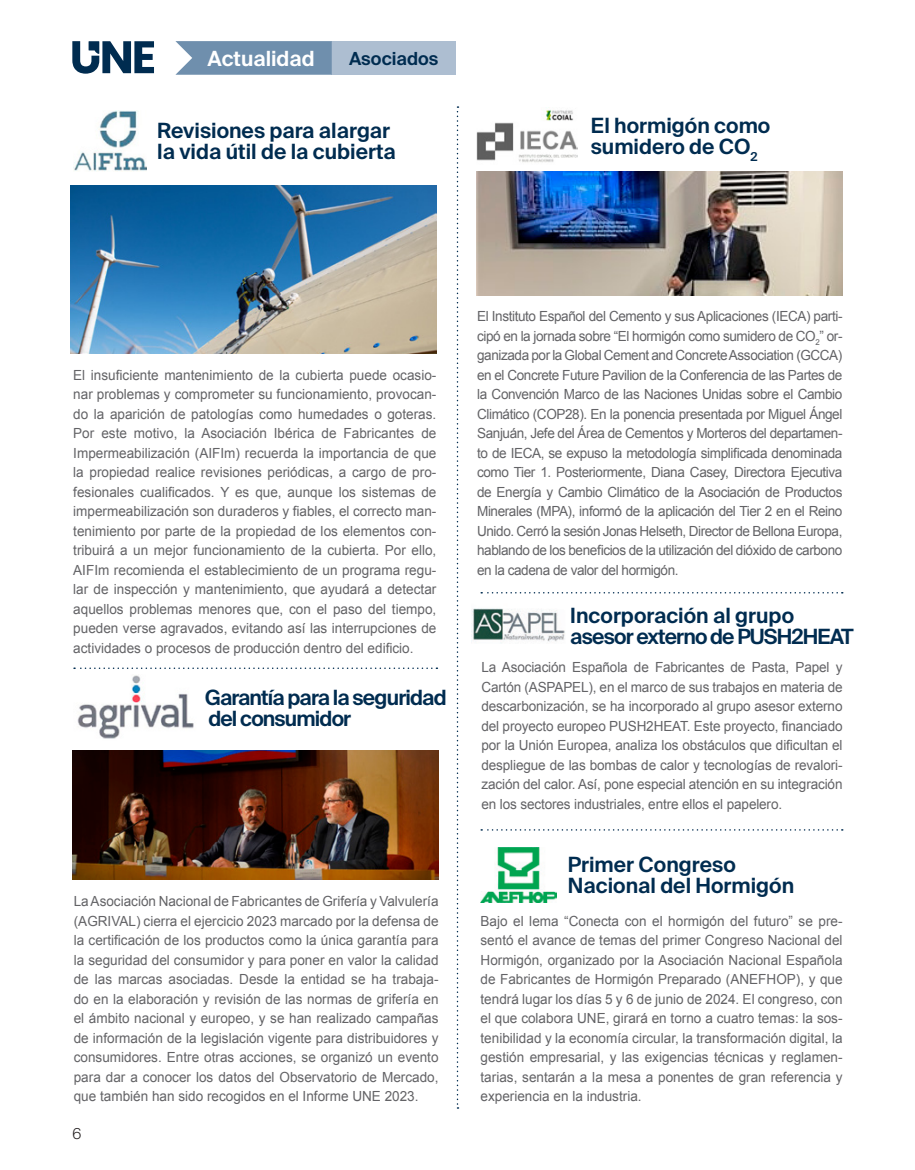
<style>
.page{position:relative;width:915px;height:1170px;background:#fff}
.page>*{position:absolute;margin:0;border:0;box-sizing:border-box;transform-origin:0 0}
.t1{font:600 21px/21px "Suisse Intl";color:#002c50}
.t2{font:600 21px/21px "Suisse Intl";letter-spacing:-.035em;color:#002c50}
.t3{font:600 21px/21px "Suisse Intl";letter-spacing:-.04em;color:#002c50}
.t4{font:600 20.85px "Suisse Intl";color:#fff}
.t5{font:600 18px "Suisse Intl";color:#002c50}
.t6{font:300 15px "Suisse Intl";color:#231f20}
.t7{font:13.95px/19.5px "Arial";color:#636366;text-align:justify}
</style>
<div class="page">
<img style="left:74px;top:110px;width:72px;height:61px">
<img style="left:77px;top:675px;width:117px;height:64px">
<div style="left:331px;top:41px;width:124px;height:34px;background:#adbed1"></div>
<svg style="left:175px;top:41px;width:156px;height:34px;background:#7896b2"></svg>
<svg style="left:456px;top:106px;width:2px;height:1002px"></svg>
<svg style="left:74px;top:667px;width:363px;height:2px"></svg>
<svg style="left:481px;top:829px;width:361px;height:1px"></svg>
<svg style="left:481px;top:592px;width:361px;height:1px"></svg>
<svg style="left:72px;top:41px;width:82px;height:33px"></svg>
<img style="left:471px;top:608px;width:94px;height:35px">
<img style="left:481px;top:847px;width:75px;height:54px">
<img style="left:476px;top:107px;width:101px;height:56px">
<img style="left:476px;top:171px;width:366px;height:125px">
<img style="left:70px;top:186px;width:366px;height:167px">
<img style="left:72px;top:750px;width:366px;height:129px">
<h2 class="t4" style="left:207px;top:47px;width:109px">Actualidad</h2>
<p class="t5" style="left:349px;top:48px;width:91px">Asociados</p>
<h1 class="t1" style="left:157px;top:121px;width:240px">Revisiones para alargar la vida útil de la cubierta</h1>
<h1 class="t1" style="left:590px;top:116px;width:181px">El hormigón como sumidero de CO<sub>2</sub></h1>
<p class="t7" style="left:73px;top:365px;width:364px">El insuficiente mantenimiento de la cubierta puede ocasio&shy;nar problemas y comprometer su funcionamiento, provocan&shy;do la aparición de patologías como humedades o goteras.<br>Por este motivo, la Asociación Ibérica de Fabricantes de Impermeabilización (AIFIm) recuerda la importancia de que la propiedad realice revisiones periódicas, a cargo de pro&shy;fesionales cualificados. Y es que, aunque los sistemas de impermeabilización son duraderos y fiables, el correcto man&shy;tenimiento por parte de la propiedad de los elementos con&shy;tribuirá a un mejor funcionamiento de la cubierta. Por ello, AIFIm recomienda el establecimiento de un programa regu&shy;lar de inspección y mantenimiento, que ayudará a detectar aquellos problemas menores que, con el paso del tiempo, pueden verse agravados, evitando así las interrupciones de actividades o procesos de producción dentro del edificio.</p>
<h1 class="t3" style="left:205px;top:687px;width:243px">Garantía para la seguridad del consumidor</h1>
<p class="t7" style="left:74px;top:891px;width:366px">La Asociación Nacional de Fabricantes de Grifería y Valvulería (AGRIVAL) cierra el ejercicio 2023 marcado por la defensa de la certificación de los productos como la única garantía para la seguridad del consumidor y para poner en valor la calidad de las marcas asociadas. Desde la entidad se ha trabaja&shy;do en la elaboración y revisión de las normas de grifería en el ámbito nacional y europeo, y se han realizado campañas de información de la legislación vigente para distribuidores y consumidores. Entre otras acciones, se organizó un evento para dar a conocer los datos del Observatorio de Mercado, que también han sido recogidos en el Informe UNE 2023.</p>
<p class="t6" style="left:72px;top:1124px;width:10px">6</p>
<p class="t7" style="left:477px;top:306px;width:367px">El Instituto Español del Cemento y sus Aplicaciones (IECA) parti&shy;cipó en la jornada sobre “El hormigón como sumidero de CO<sub>2</sub>” or&shy;ganizada por la Global Cement and Concrete Association (GCCA) en el Concrete Future Pavilion de la Conferencia de las Partes de la Convención Marco de las Naciones Unidas sobre el Cambio Climático (COP28). En la ponencia presentada por Miguel Ángel Sanjuán, Jefe del Área de Cementos y Morteros del departamen&shy;to de IECA, se expuso la metodología simplificada denominada como Tier 1. Posteriormente, Diana Casey, Directora Ejecutiva de Energía y Cambio Climático de la Asociación de Productos Minerales (MPA), informó de la aplicación del Tier 2 en el Reino Unido. Cerró la sesión Jonas Helseth, Director de Bellona Europa, hablando de los beneficios de la utilización del dióxido de carbono en la cadena de valor del hormigón.</p>
<h1 class="t2" style="left:570px;top:605px;width:285px">Incorporación al grupo asesor externo de PUSH2HEAT</h1>
<p class="t7" style="left:481px;top:657px;width:362px">La Asociación Española de Fabricantes de Pasta, Papel y Cartón (ASPAPEL), en el marco de sus trabajos en materia de descarbonización, se ha incorporado al grupo asesor externo del proyecto europeo PUSH2HEAT. Este proyecto, financiado por la Unión Europea, analiza los obstáculos que dificultan el despliegue de las bombas de calor y tecnologías de revalori&shy;zación del calor. Así, pone especial atención en su integración en los sectores industriales, entre ellos el papelero.</p>
<h1 class="t1" style="left:567px;top:854px;width:228px">Primer Congreso<br>Nacional del Hormigón</h1>
<p class="t7" style="left:480px;top:911px;width:363px">Bajo el lema “Conecta con el hormigón del futuro” se pre&shy;sentó el avance de temas del primer Congreso Nacional del Hormigón, organizado por la Asociación Nacional Española de Fabricantes de Hormigón Preparado (ANEFHOP), y que tendrá lugar los días 5 y 6 de junio de 2024. El congreso, con el que colabora UNE, girará en torno a cuatro temas: la sos&shy;tenibilidad y la economía circular, la transformación digital, la gestión empresarial, y las exigencias técnicas y reglamen&shy;tarias, sentarán a la mesa a ponentes de gran referencia y experiencia en la industria.</p>
</div>
